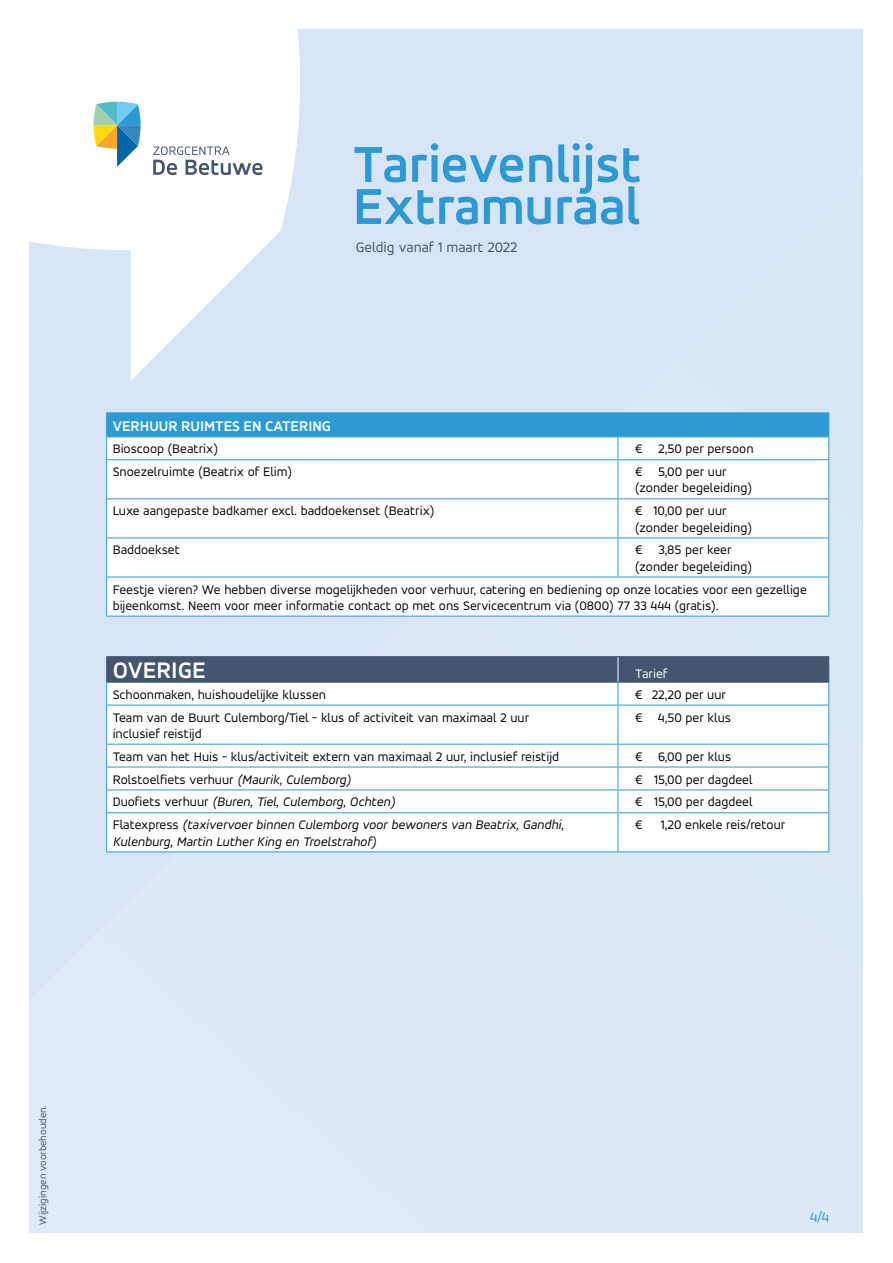
<style>
.page{position:relative;width:893px;height:1263px;background:#fff}
.page>*{position:absolute;margin:0;border:0;box-sizing:border-box;transform-origin:0 0}
.t1{font:700 54px/42px "Accord Alternate";color:#2d9ad6}
.t2{font:700 24px "Accord Alternate";color:#fff}
.t3{font:700 15px "Accord Alternate";color:#fff}
.t4{font:15px "Accord Alternate";color:#44556f}
.t5{font:15px "Accord Alternate";color:#2d9ad6}
.t6{font:13.5px/16.2px "Accord Alternate";color:#000}
.t7{font:italic 13.5px/16.2px "Accord Alternate";color:#000}
.t8{font:13.5px "Accord Alternate";color:#fff}
.t9{font:10.5px "Accord Alternate";color:#44556f}
.s1{font-style:italic}
.s2{font-style:normal}
</style>
<div class="page">
<div style="left:29px;top:29px;width:834px;height:1204px;background:#dbe8f7"></div>
<svg style="left:29px;top:29px;width:271px;height:352px"></svg>
<svg style="left:153px;top:146px;width:109px;height:29px"></svg>
<svg style="left:94px;top:102px;width:47px;height:65px"></svg>
<svg style="left:107px;top:706px;width:721px;height:145px"></svg>
<hr style="left:106px;top:656px;width:512px;height:1px;background:#44556f">
<hr style="left:618px;top:656px;width:211px;height:1px;background:#44556f">
<hr style="left:106px;top:813px;width:1px;height:38px;background:#2d9ad6">
<svg style="left:106px;top:657px;width:723px;height:48px"></svg>
<hr style="left:618px;top:813px;width:1px;height:38px;background:#2d9ad6">
<hr style="left:828px;top:813px;width:1px;height:38px;background:#2d9ad6">
<hr style="left:106px;top:789px;width:512px;height:1px;background:#2d9ad6">
<hr style="left:618px;top:789px;width:211px;height:1px;background:#2d9ad6">
<hr style="left:106px;top:812px;width:512px;height:1px;background:#2d9ad6">
<hr style="left:618px;top:812px;width:211px;height:1px;background:#2d9ad6">
<hr style="left:106px;top:682px;width:512px;height:1px;background:#44556f">
<hr style="left:618px;top:682px;width:211px;height:1px;background:#44556f">
<hr style="left:106px;top:705px;width:1px;height:39px;background:#2d9ad6">
<svg style="left:106px;top:745px;width:1px;height:67px"></svg>
<hr style="left:106px;top:705px;width:512px;height:1px;background:#2d9ad6">
<hr style="left:106px;top:744px;width:512px;height:1px;background:#2d9ad6">
<hr style="left:106px;top:767px;width:512px;height:1px;background:#2d9ad6">
<hr style="left:618px;top:705px;width:1px;height:39px;background:#2d9ad6">
<svg style="left:618px;top:745px;width:1px;height:67px"></svg>
<hr style="left:618px;top:705px;width:211px;height:1px;background:#2d9ad6">
<hr style="left:828px;top:705px;width:1px;height:39px;background:#2d9ad6">
<svg style="left:828px;top:745px;width:1px;height:67px"></svg>
<hr style="left:618px;top:744px;width:211px;height:1px;background:#2d9ad6">
<hr style="left:618px;top:767px;width:211px;height:1px;background:#2d9ad6">
<hr style="left:106px;top:851px;width:512px;height:1px;background:#2d9ad6">
<hr style="left:618px;top:851px;width:211px;height:1px;background:#2d9ad6">
<svg style="left:107px;top:460px;width:721px;height:156px"></svg>
<hr style="left:106px;top:460px;width:1px;height:38px;background:#2d9ad6">
<hr style="left:106px;top:499px;width:1px;height:38px;background:#2d9ad6">
<hr style="left:106px;top:538px;width:1px;height:39px;background:#2d9ad6">
<hr style="left:106px;top:577px;width:1px;height:39px;background:#2d9ad6">
<hr style="left:618px;top:460px;width:1px;height:38px;background:#2d9ad6">
<hr style="left:828px;top:460px;width:1px;height:38px;background:#2d9ad6">
<hr style="left:618px;top:499px;width:1px;height:38px;background:#2d9ad6">
<hr style="left:828px;top:499px;width:1px;height:38px;background:#2d9ad6">
<hr style="left:618px;top:538px;width:1px;height:39px;background:#2d9ad6">
<hr style="left:828px;top:538px;width:1px;height:39px;background:#2d9ad6">
<hr style="left:828px;top:577px;width:1px;height:39px;background:#2d9ad6">
<hr style="left:618px;top:412px;width:211px;height:1px;background:#2d9ad6">
<hr style="left:618px;top:459px;width:211px;height:1px;background:#2d9ad6">
<hr style="left:618px;top:498px;width:211px;height:1px;background:#2d9ad6">
<hr style="left:618px;top:537px;width:211px;height:1px;background:#2d9ad6">
<hr style="left:618px;top:577px;width:211px;height:1px;background:#2d9ad6">
<hr style="left:106px;top:412px;width:512px;height:1px;background:#2d9ad6">
<hr style="left:106px;top:459px;width:512px;height:1px;background:#2d9ad6">
<hr style="left:106px;top:498px;width:512px;height:1px;background:#2d9ad6">
<hr style="left:106px;top:537px;width:512px;height:1px;background:#2d9ad6">
<hr style="left:106px;top:577px;width:512px;height:1px;background:#2d9ad6">
<svg style="left:106px;top:413px;width:723px;height:46px"></svg>
<hr style="left:106px;top:616px;width:512px;height:1px;background:#2d9ad6">
<hr style="left:618px;top:616px;width:211px;height:1px;background:#2d9ad6">
<h1 class="t1" style="left:353px;top:142px;width:290px">Tarievenlijst<br>Extramuraal</h1>
<p class="t4" style="left:356px;top:238px;width:163px">Geldig vanaf 1 maart 2022</p>
<p class="t3" style="left:113px;top:416px;width:220px">VERHUUR RUIMTES EN CATERING</p>
<p class="t6" style="left:113px;top:441px;width:107px">Bioscoop (Beatrix)</p>
<p class="t6" style="left:635px;top:441px;width:120px">€ 2,50 per persoon</p>
<p class="t6" style="left:113px;top:463px;width:181px">Snoezelruimte (Beatrix of Elim)</p>
<p class="t6" style="left:635px;top:463px;width:118px">€ 5,00 per uur (zonder begeleiding)</p>
<p class="t6" style="left:113px;top:503px;width:323px">Luxe aangepaste badkamer excl. baddoekenset (Beatrix)</p>
<p class="t6" style="left:635px;top:503px;width:118px">€ 10,00 per uur (zonder begeleiding)</p>
<p class="t6" style="left:113px;top:542px;width:69px">Baddoekset</p>
<p class="t6" style="left:635px;top:542px;width:118px">€ 3,85 per keer (zonder begeleiding)</p>
<p class="t6" style="left:113px;top:581px;width:696px">Feestje vieren? We hebben diverse mogelijkheden voor verhuur, catering en bediening op onze locaties voor een gezellige bijeenkomst. Neem voor meer informatie contact op met ons Servicecentrum via (0800) 77 33 444 (gratis).</p>
<h2 class="t2" style="left:113px;top:655px;width:95px">OVERIGE</h2>
<p class="t8" style="left:635px;top:665px;width:34px">Tarief</p>
<p class="t6" style="left:113px;top:686px;width:215px">Schoonmaken, huishoudelijke klussen</p>
<p class="t6" style="left:635px;top:686px;width:92px">€ 22,20 per uur</p>
<p class="t6" style="left:113px;top:709px;width:418px">Team van de Buurt Culemborg/Tiel - klus of activiteit van maximaal 2 uur inclusief reistijd</p>
<p class="t6" style="left:635px;top:709px;width:98px">€ 4,50 per klus</p>
<p class="t6" style="left:113px;top:748px;width:448px">Team van het Huis - klus/activiteit extern van maximaal 2 uur, inclusief reistijd</p>
<p class="t6" style="left:635px;top:748px;width:98px">€ 6,00 per klus</p>
<p class="t6" style="left:113px;top:771px;width:240px">Rolstoelfiets verhuur <span class="s1">(Maurik, Culemborg)</span></p>
<p class="t6" style="left:635px;top:771px;width:119px">€ 15,00 per dagdeel</p>
<p class="t7" style="left:113px;top:794px;width:284px"><span class="s2">Duofiets verhuur</span> (Buren, Tiel, Culemborg, Ochten)</p>
<p class="t6" style="left:635px;top:794px;width:119px">€ 15,00 per dagdeel</p>
<p class="t7" style="left:113px;top:816px;width:453px"><span class="s2">Flatexpress</span> (taxivervoer binnen Culemborg voor bewoners van Beatrix, Gandhi,<br>Kulenburg, Martin Luther King en Troelstrahof)</p>
<p class="t6" style="left:635px;top:816px;width:9px">€</p>
<p class="t6" style="left:661px;top:816px;width:126px">1,20 enkele reis/retour</p>
<p class="t9" style="left:36px;top:1225px;width:121px;rotate:-90deg">Wijzigingen voorbehouden.</p>
<p class="t5" style="left:810px;top:1208px;width:21px">4/4</p>
</div>
